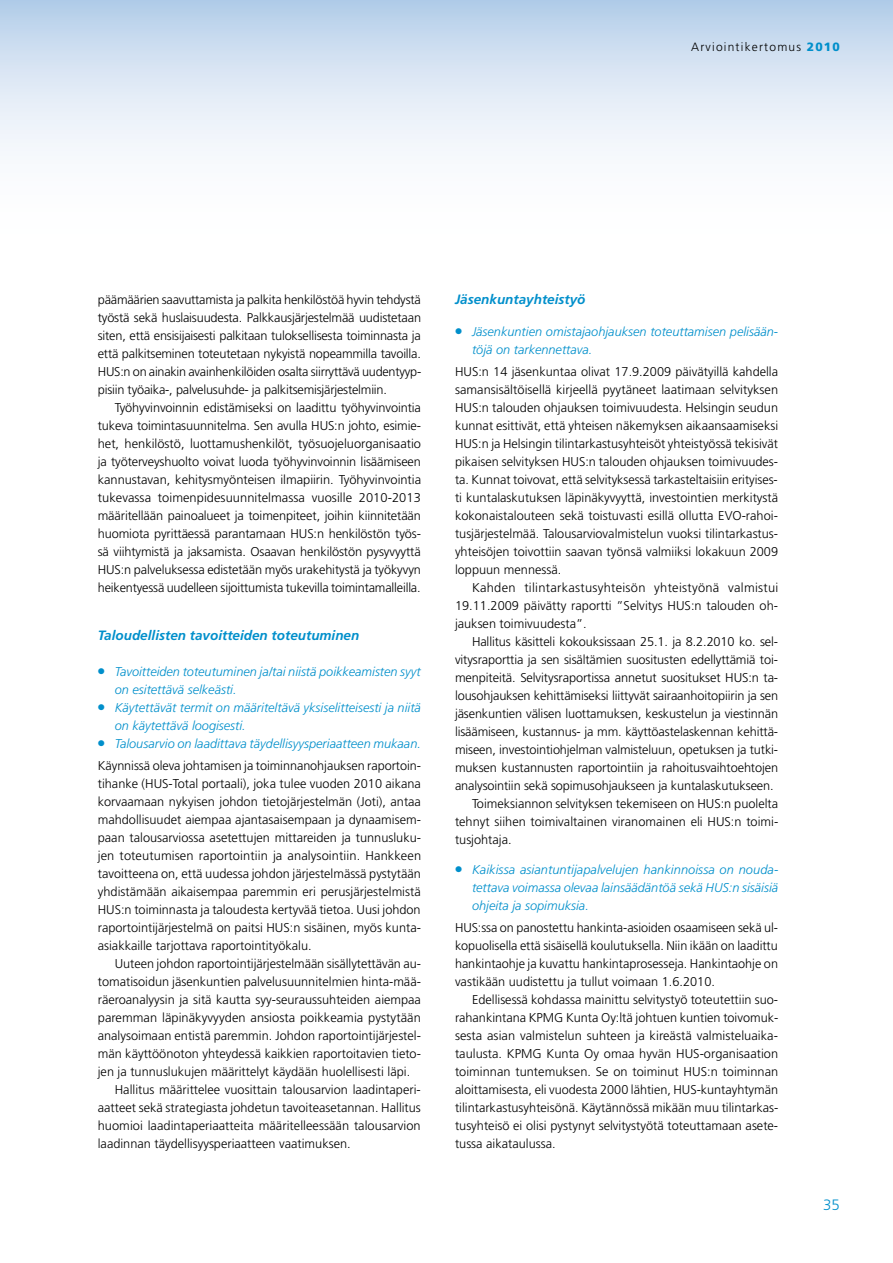
<style>
.page{position:relative;width:893px;height:1263px;background:#fff}
.page>*{position:absolute;margin:0;border:0;box-sizing:border-box;transform-origin:0 0}
.t1{font:300 15px "Frutiger";color:#008fcb}
.t2{font:italic 700 13.5px "Frutiger";color:#008fcb}
.t3{font:300 12.75px/18px "Frutiger";color:#000;text-align:justify}
.t4{font:italic 300 12.75px/18px "Frutiger";color:#008fcb}
.t5{font:300 12px "Frutiger";letter-spacing:.1em;color:#000}
.s1{font-weight:900;color:#008fcb}
</style>
<div class="page">
<svg style="left:0;top:0;width:893px;height:151px"></svg>
<p class="t5" style="left:691px;top:40px;width:150px">Arviointikertomus <span class="s1">2010</span></p>
<p class="t3" style="left:98px;top:290px;width:325px">päämäärien saavuttamista ja palkita henkilöstöä hyvin tehdystä työstä sekä huslaisuudesta. Palkkausjärjestelmää uudistetaan siten, että ensisijaisesti palkitaan tuloksellisesta toiminnasta ja että palkitseminen toteutetaan nykyistä nopeammilla tavoilla.<br>HUS:n on ainakin avainhenkilöiden osalta siirryttävä uudentyyp&shy;pisiin työaika-, palvelusuhde- ja palkitsemisjärjestelmiin.</p>
<p class="t3" style="left:98px;top:398px;width:325px;text-indent:17px">Työhyvinvoinnin edistämiseksi on laadittu työhyvinvointia tukeva toimintasuunnitelma. Sen avulla HUS:n johto, esimie&shy;het, henkilöstö, luottamushenkilöt, työsuojeluorganisaatio ja työterveyshuolto voivat luoda työhyvinvoinnin lisäämiseen kannustavan, kehitysmyönteisen ilmapiirin. Työhyvinvointia tukevassa toimenpidesuunnitelmassa vuosille 2010-2013 määritellään painoalueet ja toimenpiteet, joihin kiinnitetään huomiota pyrittäessä parantamaan HUS:n henkilöstön työs&shy;sä viihtymistä ja jaksamista. Osaavan henkilöstön pysyvyyttä HUS:n palveluksessa edistetään myös urakehitystä ja työkyvyn heikentyessä uudelleen sijoittumista tukevilla toimintamalleilla.</p>
<p class="t2" style="left:98px;top:627px;width:263px">Taloudellisten tavoitteiden toteutuminen</p>
<p class="t4" style="left:115px;top:662px;width:308px">Tavoitteiden toteutuminen ja/tai niistä poikkeamisten syyt on esitettävä selkeästi.<br>Käytettävät termit on määriteltävä yksiselitteisesti ja niitä on käytettävä loogisesti.<br>Talousarvio on laadittava täydellisyysperiaatteen mukaan.</p>
<p class="t3" style="left:98px;top:756px;width:325px">Käynnissä oleva johtamisen ja toiminnanohjauksen raportoin&shy;tihanke (HUS-Total portaali), joka tulee vuoden 2010 aikana korvaamaan nykyisen johdon tietojärjestelmän (Joti), antaa mahdollisuudet aiempaa ajantasaisempaan ja dynaamisem&shy;paan talousarviossa asetettujen mittareiden ja tunnusluku&shy;jen toteutumisen raportointiin ja analysointiin. Hankkeen tavoitteena on, että uudessa johdon järjestelmässä pystytään yhdistämään aikaisempaa paremmin eri perusjärjestelmistä HUS:n toiminnasta ja taloudesta kertyvää tietoa. Uusi johdon raportointijärjestelmä on paitsi HUS:n sisäinen, myös kunta&shy;asiakkaille tarjottava raportointityökalu.</p>
<p class="t3" style="left:115px;top:954px;width:308px">Uuteen johdon raportointijärjestelmään sisällytettävän au-</p>
<p class="t3" style="left:98px;top:972px;width:325px">tomatisoidun jäsenkuntien palvelusuunnitelmien hinta-mää-</p>
<p class="t3" style="left:98px;top:990px;width:325px">räeroanalyysin ja sitä kautta syy-seuraussuhteiden aiempaa</p>
<p class="t3" style="left:98px;top:1008px;width:325px">paremman läpinäkyvyyden ansiosta poikkeamia pystytään</p>
<p class="t3" style="left:98px;top:1026px;width:325px">analysoimaan entistä paremmin. Johdon raportointijärjestel-</p>
<p class="t3" style="left:98px;top:1044px;width:325px">män käyttöönoton yhteydessä kaikkien raportoitavien tieto-</p>
<p class="t3" style="left:98px;top:1062px;width:314px">jen ja tunnuslukujen määrittelyt käydään huolellisesti läpi.</p>
<p class="t3" style="left:115px;top:1080px;width:307px">Hallitus määrittelee vuosittain talousarvion laadintaperi-</p>
<p class="t3" style="left:98px;top:1098px;width:325px">aatteet sekä strategiasta johdetun tavoiteasetannan. Hallitus</p>
<p class="t3" style="left:98px;top:1116px;width:324px">huomioi laadintaperiaatteita määritelleessään talousarvion</p>
<p class="t3" style="left:98px;top:1134px;width:254px">laadinnan täydellisyysperiaatteen vaatimuksen.</p>
<p class="t2" style="left:455px;top:291px;width:132px">Jäsenkuntayhteistyö</p>
<p class="t4" style="left:472px;top:322px;width:308px">Jäsenkuntien omistajaohjauksen toteuttamisen pelisään&shy;töjä on tarkennettava.</p>
<p class="t3" style="left:455px;top:362px;width:325px">HUS:n 14 jäsenkuntaa olivat 17.9.2009 päivätyillä kahdella samansisältöisellä kirjeellä pyytäneet laatimaan selvityksen HUS:n talouden ohjauksen toimivuudesta. Helsingin seudun kunnat esittivät, että yhteisen näkemyksen aikaansaamiseksi HUS:n ja Helsingin tilintarkastusyhteisöt yhteistyössä tekisivät pikaisen selvityksen HUS:n talouden ohjauksen toimivuudes&shy;ta. Kunnat toivovat, että selvityksessä tarkasteltaisiin erityises&shy;ti kuntalaskutuksen läpinäkyvyyttä, investointien merkitystä kokonaistalouteen sekä toistuvasti esillä ollutta EVO-rahoi&shy;tusjärjestelmää. Talousarviovalmistelun vuoksi tilintarkastus&shy;yhteisöjen toivottiin saavan työnsä valmiiksi lokakuun 2009 loppuun mennessä.</p>
<p class="t3" style="left:455px;top:578px;width:325px;text-indent:17px">Kahden tilintarkastusyhteisön yhteistyönä valmistui 19.11.2009 päivätty raportti ”Selvitys HUS:n talouden oh&shy;jauksen toimivuudesta”.</p>
<p class="t3" style="left:472px;top:632px;width:308px">Hallitus käsitteli kokouksissaan 25.1. ja 8.2.2010 ko. sel-</p>
<p class="t3" style="left:455px;top:650px;width:324px">vitysraporttia ja sen sisältämien suositusten edellyttämiä toi-</p>
<p class="t3" style="left:455px;top:668px;width:325px">menpiteitä. Selvitysraportissa annetut suositukset HUS:n ta-</p>
<p class="t3" style="left:455px;top:686px;width:325px">lousohjauksen kehittämiseksi liittyvät sairaanhoitopiirin ja sen</p>
<p class="t3" style="left:455px;top:704px;width:325px">jäsenkuntien välisen luottamuksen, keskustelun ja viestinnän</p>
<p class="t3" style="left:455px;top:722px;width:325px">lisäämiseen, kustannus- ja mm. käyttöastelaskennan kehittä-</p>
<p class="t3" style="left:455px;top:740px;width:325px">miseen, investointiohjelman valmisteluun, opetuksen ja tutki-</p>
<p class="t3" style="left:455px;top:758px;width:325px">muksen kustannusten raportointiin ja rahoitusvaihtoehtojen</p>
<p class="t3" style="left:455px;top:776px;width:320px">analysointiin sekä sopimusohjaukseen ja kuntalaskutukseen.</p>
<p class="t3" style="left:472px;top:794px;width:308px">Toimeksiannon selvityksen tekemiseen on HUS:n puolelta</p>
<p class="t3" style="left:455px;top:812px;width:325px">tehnyt siihen toimivaltainen viranomainen eli HUS:n toimi-</p>
<p class="t3" style="left:455px;top:830px;width:58px">tusjohtaja.</p>
<p class="t4" style="left:472px;top:860px;width:308px;text-align:justify">Kaikissa asiantuntijapalvelujen hankinnoissa on nouda&shy;tettava voimassa olevaa lainsäädäntöä sekä HUS:n sisäisiä ohjeita ja sopimuksia.</p>
<p class="t3" style="left:455px;top:919px;width:325px">HUS:ssa on panostettu hankinta-asioiden osaamiseen sekä ul&shy;kopuolisella että sisäisellä koulutuksella. Niin ikään on laadittu hankintaohje ja kuvattu hankintaprosesseja. Hankintaohje on vastikään uudistettu ja tullut voimaan 1.6.2010.</p>
<p class="t3" style="left:455px;top:991px;width:325px;text-indent:17px">Edellisessä kohdassa mainittu selvitystyö toteutettiin suo&shy;rahankintana KPMG Kunta Oy:ltä johtuen kuntien toivomuk&shy;sesta asian valmistelun suhteen ja kireästä valmisteluaika&shy;taulusta. KPMG Kunta Oy omaa hyvän HUS-organisaation toiminnan tuntemuksen. Se on toiminut HUS:n toiminnan aloittamisesta, eli vuodesta 2000 lähtien, HUS-kuntayhtymän tilintarkastusyhteisönä. Käytännössä mikään muu tilintarkas&shy;tusyhteisö ei olisi pystynyt selvitystyötä toteuttamaan asete&shy;tussa aikataulussa.</p>
<p class="t1" style="left:823px;top:1196px;width:18px">35</p>
</div>
